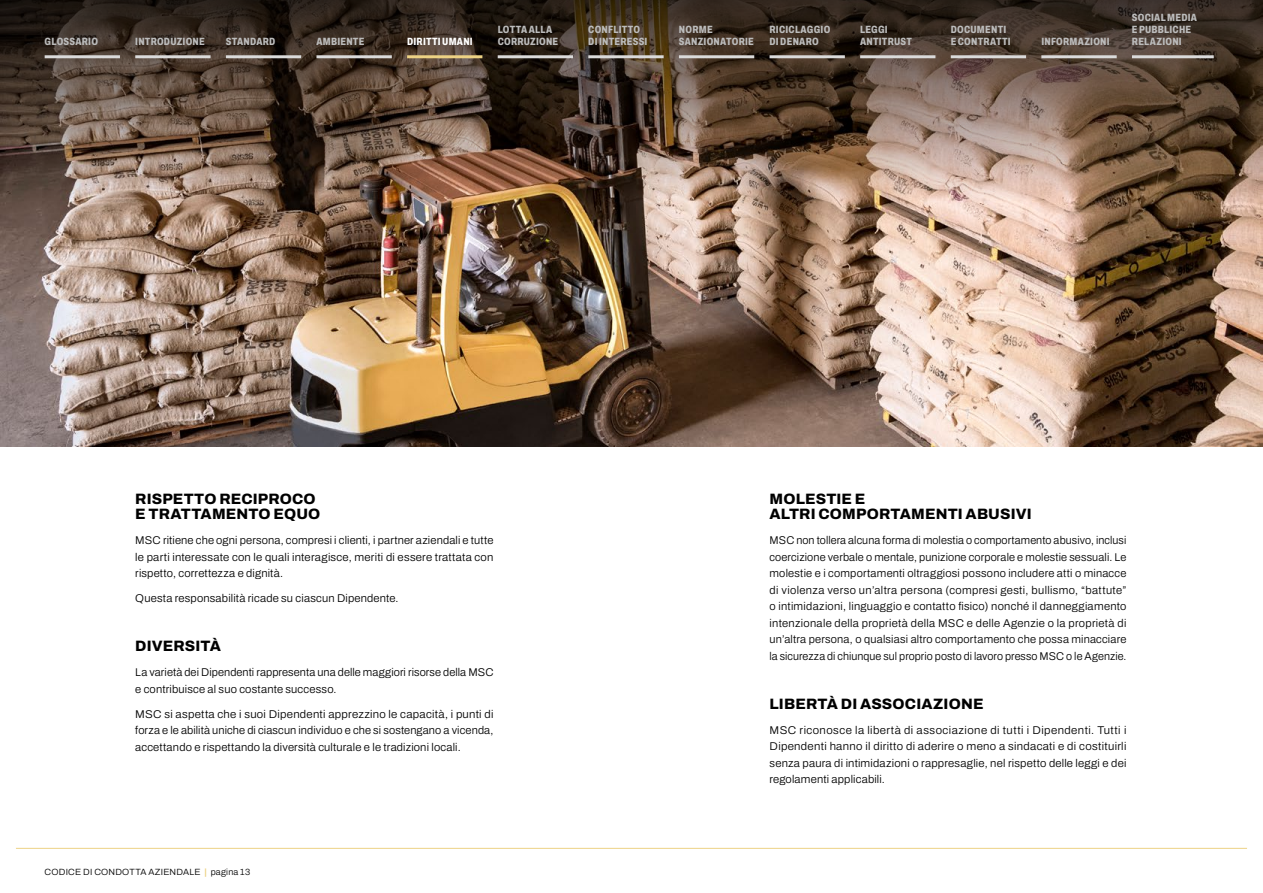
<style>
.page{position:relative;width:1263px;height:893px;background:#fff}
.page>*{position:absolute;margin:0;border:0;box-sizing:border-box;transform-origin:0 0}
.t1{font:800 15px/15px "Archivo";letter-spacing:.01em;color:#000}
.t2{font:300 11.25px/16.5px "Archivo";letter-spacing:.015em;color:#000;text-align:justify}
.t3{font:800 10.5px/12px "Archivo Condensed";letter-spacing:.025em;color:#bcbcbc}
.t4{font:800 10.5px "Archivo Condensed";letter-spacing:.025em;color:#fff}
.t5{font:300 9px "Archivo";letter-spacing:.025em;color:#000}
.s1{font-weight:800;color:#edd284}
</style>
<div class="page">
<img style="left:0;top:201px;width:1263px;height:245px">
<svg style="left:0;top:0;width:1263px;height:201px"></svg>
<hr style="left:16px;top:848px;width:1231px;height:1px;background:#edd284">
<hr style="left:45px;top:55px;width:75px;height:3px;background:#dadada">
<hr style="left:135px;top:55px;width:76px;height:3px;background:#dadada">
<hr style="left:226px;top:55px;width:75px;height:3px;background:#dadada">
<hr style="left:316px;top:55px;width:76px;height:3px;background:#dadada">
<hr style="left:407px;top:55px;width:75px;height:3px;background:#edd284">
<hr style="left:498px;top:55px;width:75px;height:3px;background:#dadada">
<hr style="left:588px;top:55px;width:76px;height:3px;background:#dadada">
<hr style="left:679px;top:55px;width:75px;height:3px;background:#dadada">
<hr style="left:769px;top:55px;width:76px;height:3px;background:#dadada">
<hr style="left:951px;top:55px;width:75px;height:3px;background:#dadada">
<hr style="left:1041px;top:55px;width:76px;height:3px;background:#dadada">
<hr style="left:1132px;top:55px;width:82px;height:3px;background:#dadada">
<hr style="left:860px;top:55px;width:75px;height:3px;background:#dadada">
<p class="t3" style="left:45px;top:35px;width:55px">GLOSSARIO</p>
<p class="t3" style="left:135px;top:35px;width:71px">INTRODUZIONE</p>
<p class="t3" style="left:226px;top:35px;width:51px">STANDARD</p>
<p class="t3" style="left:316px;top:35px;width:49px">AMBIENTE</p>
<p class="t4" style="left:407px;top:33px;width:67px">DIRITTI UMANI</p>
<p class="t3" style="left:498px;top:23px;width:62px">LOTTA ALLA<br>CORRUZIONE</p>
<p class="t3" style="left:588px;top:23px;width:61px">CONFLITTO<br>DI INTERESSI</p>
<p class="t3" style="left:679px;top:23px;width:77px">NORME<br>SANZIONATORIE</p>
<p class="t3" style="left:769px;top:23px;width:62px">RICICLAGGIO<br>DI DENARO</p>
<p class="t3" style="left:951px;top:23px;width:61px">DOCUMENTI<br>E CONTRATTI</p>
<p class="t3" style="left:860px;top:23px;width:53px">LEGGI<br>ANTITRUST</p>
<p class="t3" style="left:1041px;top:35px;width:70px">INFORMAZIONI</p>
<p class="t3" style="left:1132px;top:11px;width:67px">SOCIAL MEDIA<br>E PUBBLICHE<br>RELAZIONI</p>
<h1 class="t1" style="left:135px;top:492px;width:187px">RISPETTO RECIPROCO<br>E TRATTAMENTO EQUO</h1>
<p class="t2" style="left:135px;top:532px;width:360px">MSC ritiene che ogni persona, compresi i clienti, i partner aziendali e tutte le parti interessate con le quali interagisce, meriti di essere trattata con rispetto, correttezza e dignità.</p>
<p class="t2" style="left:135px;top:590px;width:265px">Questa responsabilità ricade su ciascun Dipendente.</p>
<h1 class="t1" style="left:135px;top:639px;width:87px">DIVERSITÀ</h1>
<p class="t2" style="left:135px;top:664px;width:360px">La varietà dei Dipendenti rappresenta una delle maggiori risorse della MSC e contribuisce al suo costante successo.</p>
<p class="t2" style="left:135px;top:706px;width:360px">MSC si aspetta che i suoi Dipendenti apprezzino le capacità, i punti di forza e le abilità uniche di ciascun individuo e che si sostengano a vicenda, accettando e rispettando la diversità culturale e le tradizioni locali.</p>
<p class="t5" style="left:45px;top:865px;width:207px">CODICE DI CONDOTTA AZIENDALE <span class="s1">|</span> pagina 13</p>
<h1 class="t1" style="left:769px;top:492px;width:264px">MOLESTIE E<br>ALTRI COMPORTAMENTI ABUSIVI</h1>
<p class="t2" style="left:769px;top:532px;width:358px">MSC non tollera alcuna forma di molestia o comportamento abusivo, inclusi coercizione verbale o mentale, punizione corporale e molestie sessuali. Le molestie e i comportamenti oltraggiosi possono includere atti o minacce di violenza verso un’altra persona (compresi gesti, bullismo, “battute” o intimidazioni, linguaggio e contatto fisico) nonché il danneggiamento intenzionale della proprietà della MSC e delle Agenzie o la proprietà di un’altra persona, o qualsiasi altro comportamento che possa minacciare la sicurezza di chiunque sul proprio posto di lavoro presso MSC o le Agenzie.</p>
<h1 class="t1" style="left:769px;top:696px;width:215px">LIBERTÀ DI ASSOCIAZIONE</h1>
<p class="t2" style="left:769px;top:722px;width:358px">MSC riconosce la libertà di associazione di tutti i Dipendenti. Tutti i Dipendenti hanno il diritto di aderire o meno a sindacati e di costituirli senza paura di intimidazioni o rappresaglie, nel rispetto delle leggi e dei regolamenti applicabili.</p>
</div>
